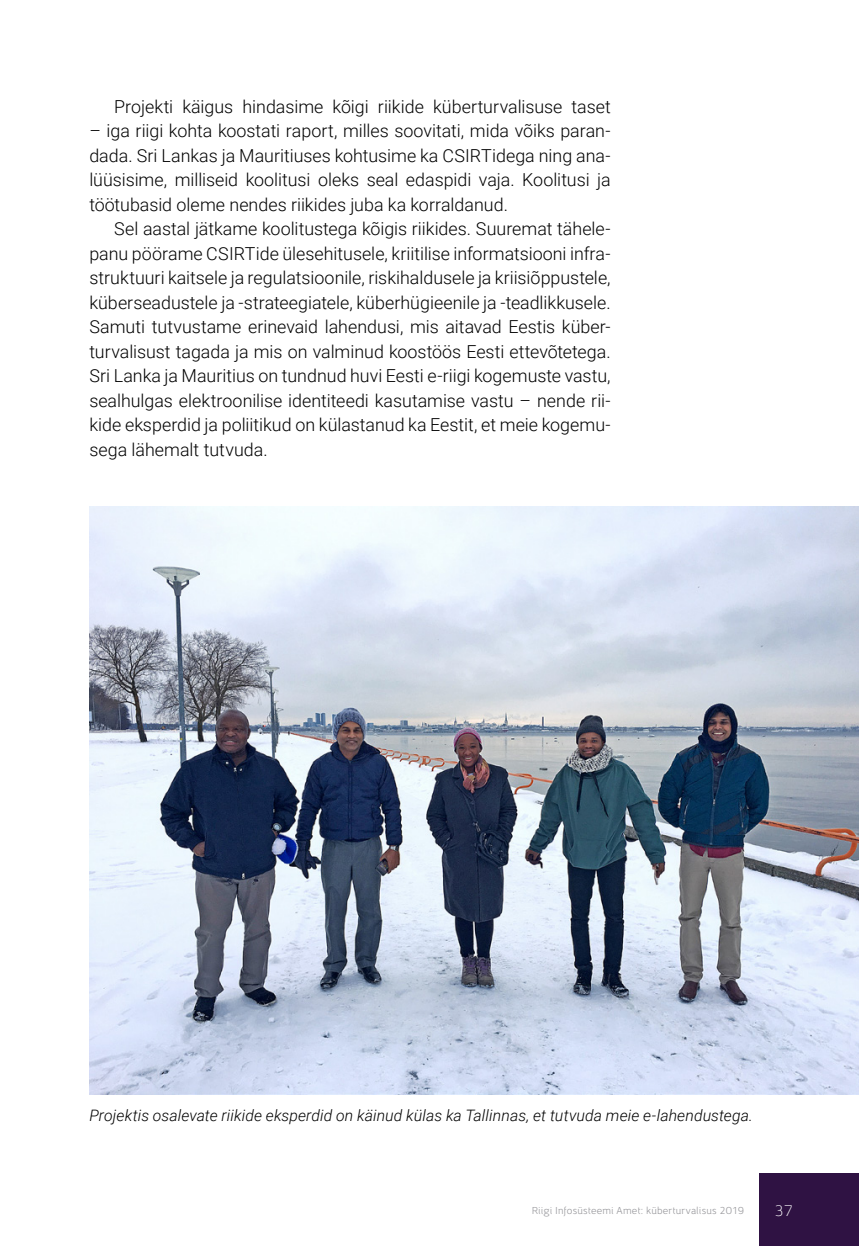
<style>
.page{position:relative;width:859px;height:1246px;background:#fff}
.page>*{position:absolute;margin:0;border:0;box-sizing:border-box;transform-origin:0 0}
.t1{font:300 17.85px/24.5px "Roboto";color:#000;text-align:justify}
.t2{font:italic 300 15.75px "Roboto";letter-spacing:.005em;color:#000}
.t3{font:300 15.75px "Ludwig";color:#fff}
.t4{font:10.5px "Ludwig";letter-spacing:.015em;color:#98989c}
</style>
<div class="page">
<div style="left:758px;top:1172px;width:100px;height:73px;background:#2f1243"></div>
<img style="left:89px;top:506px;width:769px;height:588px">
<p class="t1" style="left:114px;top:93px;width:498px">Projekti käigus hindasime kõigi riikide küberturvalisuse taset</p>
<p class="t1" style="left:89px;top:118px;width:522px">– iga riigi kohta koostati raport, milles soovitati, mida võiks paran&shy;dada. Sri Lankas ja Mauritiuses kohtusime ka CSIRTidega ning ana&shy;lüüsisime, milliseid koolitusi oleks seal edaspidi vaja. Koolitusi ja töötubasid oleme nendes riikides juba ka korraldanud.</p>
<p class="t1" style="left:89px;top:216px;width:522px;text-align:left;text-indent:25px">Sel aastal jätkame koolitustega kõigis riikides. Suuremat tähele&shy;panu pöörame CSIRTide ülesehitusele, kriitilise informatsiooni infra&shy;struktuuri kaitsele ja regulatsioonile, riskihaldusele ja kriisiõppustele, küberseadustele ja -strateegiatele, küberhügieenile ja -teadlikkusele.<br>Samuti tutvustame erinevaid lahendusi, mis aitavad Eestis küber&shy;turvalisust tagada ja mis on valminud koostöös Eesti ettevõtetega.<br>Sri Lanka ja Mauritius on tundnud huvi Eesti e-riigi kogemuste vastu, sealhulgas elektroonilise identiteedi kasutamise vastu – nende rii&shy;kide eksperdid ja poliitikud on külastanud ka Eestit, et meie kogemu&shy;sega lähemalt tutvuda.</p>
<p class="t2" style="left:89px;top:1104px;width:664px">Projektis osalevate riikide eksperdid on käinud külas ka Tallinnas, et tutvuda meie e-lahendustega.</p>
<p class="t4" style="left:531px;top:1204px;width:214px">Riigi Infosüsteemi Amet: küberturvalisus 2019</p>
<p class="t3" style="left:773px;top:1202px;width:21px">37</p>
</div>
